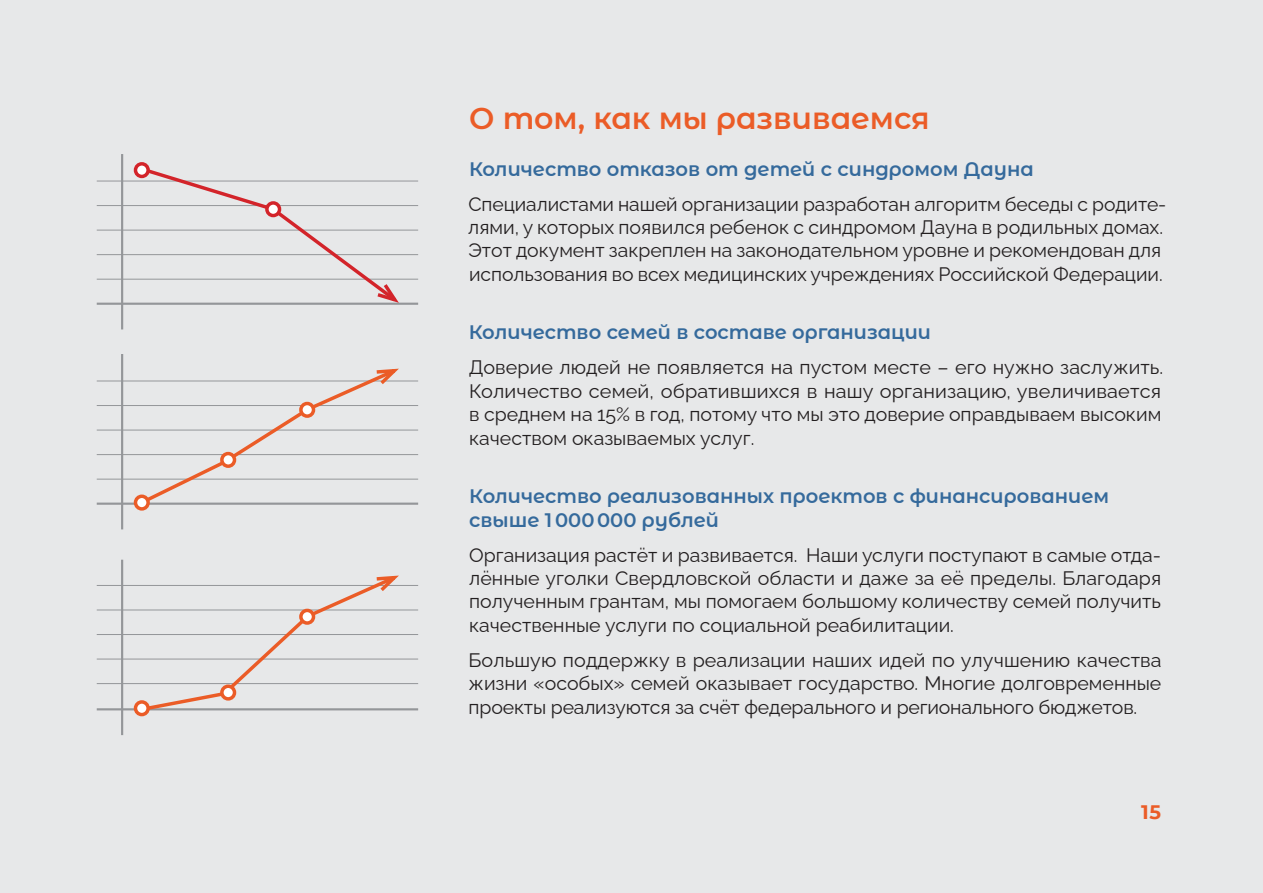
<style>
.page{position:relative;width:1263px;height:893px;background:#e7e8e9}
.page>*{position:absolute;margin:0;border:0;box-sizing:border-box;transform-origin:0 0}
.t1{font:600 30px "Montserrat Alternates";color:#eb5c27}
.t2{font:19.5px/23.4px "Raleway";color:#231f20;text-align:justify}
.t3{font:600 19.5px/23.4px "Montserrat Alternates";color:#356a9c}
.t4{font:700 19.5px "Montserrat Alternates";color:#eb5c27}
</style>
<div class="page">
<hr style="left:97px;top:479px;width:321px;height:1px;background:#949699">
<hr style="left:97px;top:454px;width:321px;height:1px;background:#949699">
<hr style="left:97px;top:430px;width:321px;height:1px;background:#949699">
<hr style="left:97px;top:405px;width:321px;height:1px;background:#949699">
<hr style="left:97px;top:381px;width:321px;height:1px;background:#949699">
<hr style="left:97px;top:503px;width:321px;height:2px;background:#949699">
<hr style="left:121px;top:354px;width:2px;height:175px;background:#949699">
<svg style="left:137px;top:368px;width:267px;height:137px"></svg>
<svg style="left:222px;top:454px;width:12px;height:12px"></svg>
<div style="left:220px;top:452px;width:16px;height:16px;border:3px solid #eb5c27;border-radius:50%"></div>
<svg style="left:301px;top:403px;width:12px;height:13px"></svg>
<div style="left:299px;top:402px;width:16px;height:16px;border:3px solid #eb5c27;border-radius:50%"></div>
<svg style="left:135px;top:496px;width:13px;height:13px"></svg>
<div style="left:134px;top:495px;width:16px;height:16px;border:3px solid #eb5c27;border-radius:50%"></div>
<hr style="left:97px;top:683px;width:321px;height:1px;background:#949699">
<hr style="left:97px;top:659px;width:321px;height:1px;background:#949699">
<hr style="left:97px;top:634px;width:321px;height:1px;background:#949699">
<hr style="left:97px;top:610px;width:321px;height:1px;background:#949699">
<hr style="left:97px;top:585px;width:321px;height:1px;background:#949699">
<hr style="left:97px;top:708px;width:321px;height:2px;background:#949699">
<hr style="left:121px;top:560px;width:2px;height:175px;background:#949699">
<svg style="left:138px;top:575px;width:266px;height:137px"></svg>
<svg style="left:222px;top:686px;width:12px;height:13px"></svg>
<div style="left:220px;top:684px;width:16px;height:17px;border:3px solid #eb5c27;border-radius:50%"></div>
<svg style="left:301px;top:610px;width:12px;height:13px"></svg>
<div style="left:299px;top:609px;width:16px;height:16px;border:3px solid #eb5c27;border-radius:50%"></div>
<svg style="left:135px;top:702px;width:13px;height:13px"></svg>
<div style="left:134px;top:700px;width:16px;height:16px;border:3px solid #eb5c27;border-radius:50%"></div>
<hr style="left:97px;top:279px;width:321px;height:1px;background:#949699">
<hr style="left:97px;top:254px;width:321px;height:1px;background:#949699">
<hr style="left:97px;top:230px;width:321px;height:1px;background:#949699">
<hr style="left:97px;top:205px;width:321px;height:1px;background:#949699">
<hr style="left:97px;top:181px;width:321px;height:1px;background:#949699">
<hr style="left:97px;top:303px;width:321px;height:2px;background:#949699">
<hr style="left:121px;top:154px;width:2px;height:175px;background:#949699">
<svg style="left:138px;top:169px;width:265px;height:136px"></svg>
<svg style="left:267px;top:203px;width:12px;height:13px"></svg>
<div style="left:265px;top:201px;width:16px;height:16px;border:3px solid #d3242a;border-radius:50%"></div>
<svg style="left:135px;top:164px;width:13px;height:12px"></svg>
<div style="left:134px;top:162px;width:16px;height:16px;border:3px solid #d3242a;border-radius:50%"></div>
<h1 class="t1" style="left:469px;top:97px;width:462px">О том, как мы развиваемся</h1>
<p class="t3" style="left:469px;top:156px;width:566px">Количество отказов от детей с синдромом Дауна</p>
<p class="t2" style="left:468px;top:190px;width:700px;text-align:left">Специалистами нашей организации разработан алгоритм беседы с родите&shy;лями, у которых появился ребенок с синдромом Дауна в родильных домах.<br>Этот документ закреплен на законодательном уровне и рекомендован для использования во всех медицинских учреждениях Российской Федерации.</p>
<p class="t3" style="left:469px;top:320px;width:464px">Количество семей в составе организации</p>
<p class="t2" style="left:469px;top:354px;width:696px">Доверие людей не появляется на пустом месте – его нужно заслужить.<br>Количество семей, обратившихся в нашу организацию, увеличивается в среднем на 15% в год, потому что мы это доверие оправдываем высоким качеством оказываемых услуг.</p>
<p class="t3" style="left:469px;top:484px;width:641px">Количество реализованных проектов с финансированием свыше 1 000 000 рублей</p>
<p class="t2" style="left:469px;top:541px;width:693px">Организация растёт и развивается. Наши услуги поступают в самые отда&shy;лённые уголки Свердловской области и даже за её пределы. Благодаря полученным грантам, мы помогаем большому количеству семей получить качественные услуги по социальной реабилитации.</p>
<p class="t2" style="left:469px;top:646px;width:694px">Большую поддержку в реализации наших идей по улучшению качества жизни «особых» семей оказывает государство. Многие долговременные проекты реализуются за счёт федерального и регионального бюджетов.</p>
<p class="t4" style="left:1141px;top:798px;width:21px">15</p>
</div>
